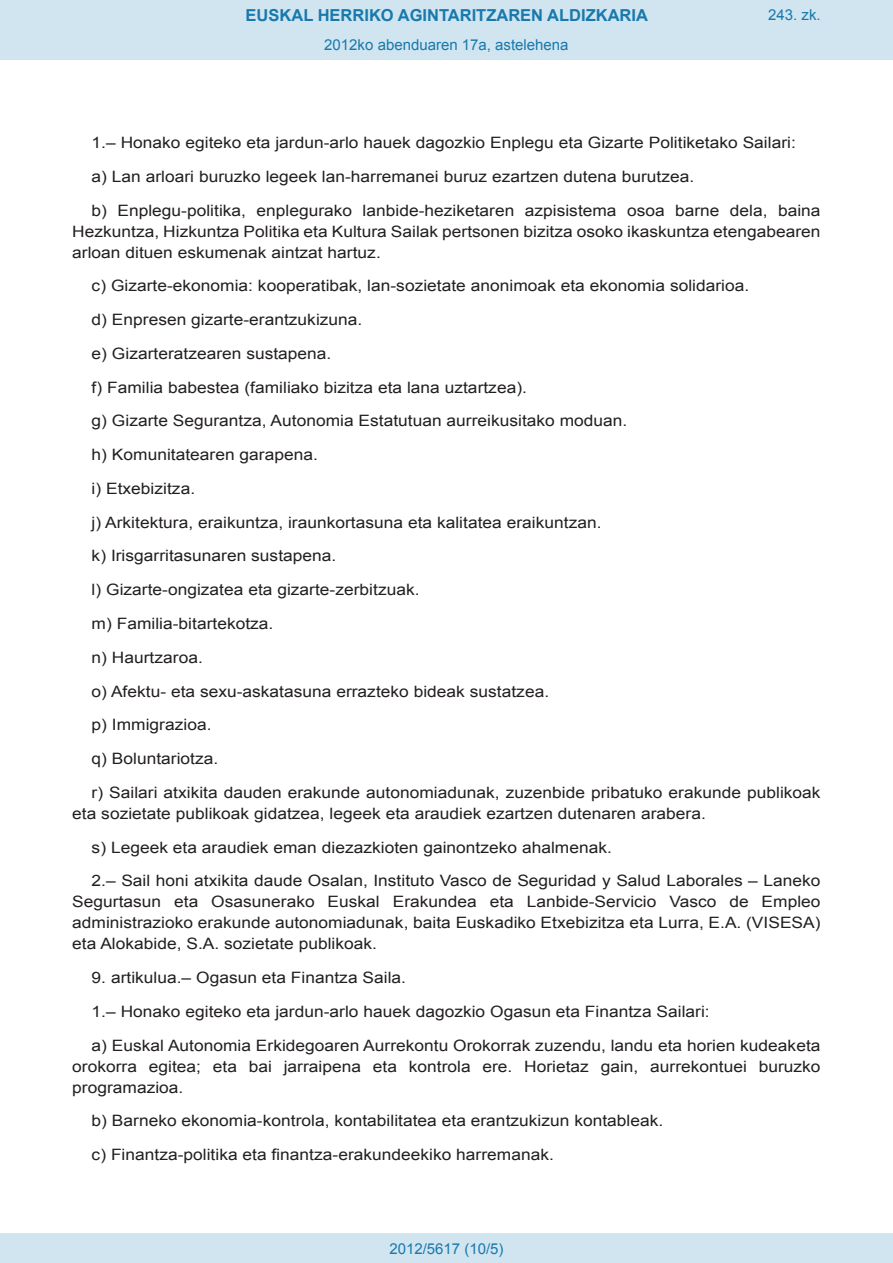
<style>
.page{position:relative;width:893px;height:1263px;background:#fff}
.page>*{position:absolute;margin:0;border:0;box-sizing:border-box;transform-origin:0 0}
.t1{font:700 16.5px "Arial";color:#1879ad}
.BOPVDetalle{font:15.6px/21px "Arial";color:#231f20;text-align:justify;scale:1.11 1}
.Paginacion_Centro{font:15px "Arial";color:#1879ad}
</style>
<div class="page">
<div style="left:0;top:0;width:893px;height:60px;background:#d0e5f0"></div>
<div style="left:0;top:1233px;width:893px;height:30px;background:#d0e5f0"></div>
<p class="t1" style="left:246px;top:4px;width:404px">EUSKAL HERRIKO AGINTARITZAREN ALDIZKARIA</p>
<p class="Paginacion_Centro" style="left:324px;top:35px;width:246px">2012ko abenduaren 17a, astelehena</p>
<p class="Paginacion_Centro" style="left:768px;top:5px;width:54px">243. zk.</p>
<p class="BOPVDetalle" style="left:92px;top:132px;width:636px">1.– Honako egiteko eta jardun-arlo hauek dagozkio Enplegu eta Gizarte Politiketako Sailari:</p>
<p class="BOPVDetalle" style="left:92px;top:166px;width:544px">a) Lan arloari buruzko legeek lan-harremanei buruz ezartzen dutena burutzea.</p>
<p class="BOPVDetalle" style="left:72px;top:200px;width:676px;text-indent:19px">b) Enplegu-politika, enplegurako lanbide-heziketaren azpisistema osoa barne dela, baina Hezkuntza, Hizkuntza Politika eta Kultura Sailak pertsonen bizitza osoko ikaskuntza etengabearen arloan dituen eskumenak aintzat hartuz.</p>
<p class="BOPVDetalle" style="left:92px;top:276px;width:594px">c) Gizarte-ekonomia: kooperatibak, lan-sozietate anonimoak eta ekonomia solidarioa.</p>
<p class="BOPVDetalle" style="left:92px;top:309px;width:245px">d) Enpresen gizarte-erantzukizuna.</p>
<p class="BOPVDetalle" style="left:92px;top:343px;width:218px">e) Gizarteratzearen sustapena.</p>
<p class="BOPVDetalle" style="left:92px;top:377px;width:394px">f) Familia babestea (familiako bizitza eta lana uztartzea).</p>
<p class="BOPVDetalle" style="left:92px;top:411px;width:484px">g) Gizarte Segurantza, Autonomia Estatutuan aurreikusitako moduan.</p>
<p class="BOPVDetalle" style="left:92px;top:444px;width:205px">h) Komunitatearen garapena.</p>
<p class="BOPVDetalle" style="left:92px;top:478px;width:95px">i) Etxebizitza.</p>
<p class="BOPVDetalle" style="left:92px;top:512px;width:461px">j) Arkitektura, eraikuntza, iraunkortasuna eta kalitatea eraikuntzan.</p>
<p class="BOPVDetalle" style="left:92px;top:546px;width:222px">k) Irisgarritasunaren sustapena.</p>
<p class="BOPVDetalle" style="left:92px;top:579px;width:297px">l) Gizarte-ongizatea eta gizarte-zerbitzuak.</p>
<p class="BOPVDetalle" style="left:92px;top:613px;width:165px">m) Familia-bitartekotza.</p>
<p class="BOPVDetalle" style="left:92px;top:647px;width:102px">n) Haurtzaroa.</p>
<p class="BOPVDetalle" style="left:92px;top:681px;width:414px">o) Afektu- eta sexu-askatasuna errazteko bideak sustatzea.</p>
<p class="BOPVDetalle" style="left:92px;top:714px;width:109px">p) Immigrazioa.</p>
<p class="BOPVDetalle" style="left:92px;top:748px;width:116px">q) Boluntariotza.</p>
<p class="BOPVDetalle" style="left:72px;top:782px;width:676px;text-indent:19px">r) Sailari atxikita dauden erakunde autonomiadunak, zuzenbide pribatuko erakunde publikoak eta sozietate publikoak gidatzea, legeek eta araudiek ezartzen dutenaren arabera.</p>
<p class="BOPVDetalle" style="left:92px;top:837px;width:470px">s) Legeek eta araudiek eman diezazkioten gainontzeko ahalmenak.</p>
<p class="BOPVDetalle" style="left:72px;top:870px;width:676px;text-indent:19px">2.– Sail honi atxikita daude Osalan, Instituto Vasco de Seguridad y Salud Laborales – Laneko Segurtasun eta Osasunerako Euskal Erakundea eta Lanbide-Servicio Vasco de Empleo administrazioko erakunde autonomiadunak, baita Euskadiko Etxebizitza eta Lurra, E.A. (VISESA) eta Alokabide, S.A. sozietate publikoak.</p>
<p class="BOPVDetalle" style="left:92px;top:967px;width:285px">9. artikulua.– Ogasun eta Finantza Saila.</p>
<p class="BOPVDetalle" style="left:92px;top:1001px;width:558px">1.– Honako egiteko eta jardun-arlo hauek dagozkio Ogasun eta Finantza Sailari:</p>
<p class="BOPVDetalle" style="left:72px;top:1035px;width:676px;text-indent:19px">a) Euskal Autonomia Erkidegoaren Aurrekontu Orokorrak zuzendu, landu eta horien kudeaketa orokorra egitea; eta bai jarraipena eta kontrola ere. Horietaz gain, aurrekontuei buruzko programazioa.</p>
<p class="BOPVDetalle" style="left:92px;top:1110px;width:516px">b) Barneko ekonomia-kontrola, kontabilitatea eta erantzukizun kontableak.</p>
<p class="BOPVDetalle" style="left:92px;top:1144px;width:418px">c) Finantza-politika eta finantza-erakundeekiko harremanak.</p>
<p class="Paginacion_Centro" style="left:389px;top:1238px;width:116px">2012/5617 (10/5)</p>
</div>
